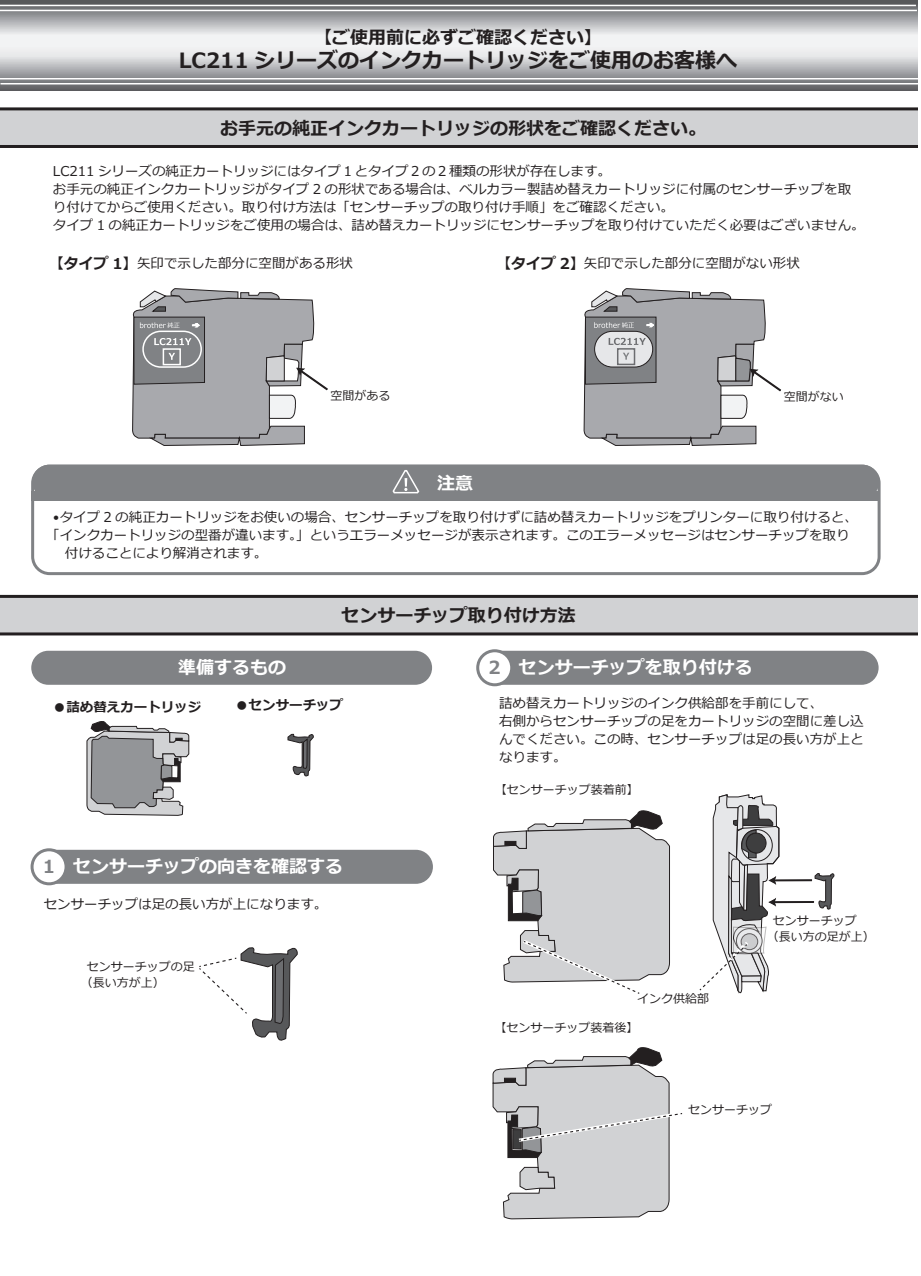
<style>
.page{position:relative;width:921px;height:1276px;background:#fff}
.page>*{position:absolute;margin:0;border:0;box-sizing:border-box;transform-origin:0 0}
.t1{font:700 21px "Meiryo";color:#231f20}
.t2{font:700 18px "Meiryo";color:#231f20}
.t3{font:700 18px "Meiryo";color:#fff}
.t4{font:13.5px/18px "Meiryo";color:#231f20}
.t5{font:700 13.5px "Meiryo";color:#231f20}
.t6{font:12px/16.5px "Meiryo";color:#231f20}
.s1{font-weight:700;font-size:15px}
.s2{color:#808285}
</style>
<div class="page">
<svg style="left:0;top:0;width:917px;height:90px"></svg>
<hr style="left:1px;top:83px;width:919px;height:1px;background:#fff">
<hr style="left:0;top:78px;width:919px;height:1px;background:#fff">
<hr style="left:0;top:10px;width:917px;height:1px;background:#fff">
<hr style="left:0;top:5px;width:916px;height:1px;background:#fff">
<svg style="left:0;top:107px;width:917px;height:41px;background:#b7b8b9"></svg>
<svg style="left:0;top:594px;width:917px;height:41px;background:#bababc"></svg>
<div style="left:31px;top:650px;width:401px;height:34px;background:#808285;border-radius:17px"></div>
<div style="left:32px;top:849px;width:401px;height:34px;background:#808285;border-radius:17px"></div>
<div style="left:32px;top:849px;width:34px;height:34px;background:#fff;border-radius:50%"></div>
<div style="left:31px;top:848px;width:37px;height:37px;border:3px solid #808285;border-radius:50%"></div>
<svg style="left:132px;top:288px;width:196px;height:158px"></svg>
<svg style="left:583px;top:288px;width:198px;height:158px"></svg>
<svg style="left:287px;top:733px;width:27px;height:44px"></svg>
<svg style="left:87px;top:721px;width:102px;height:95px;background:#a7a7a9"></svg>
<svg style="left:199px;top:947px;width:99px;height:94px"></svg>
<div style="left:31px;top:464px;width:849px;height:111px;border:3px solid #808285;border-radius:17px"></div>
<div style="left:31px;top:491px;width:849px;height:9px;background:#808285"></div>
<div style="left:32px;top:464px;width:847px;height:30px;background:#808285"></div>
<div style="left:478px;top:650px;width:400px;height:34px;background:#808285;border-radius:17px"></div>
<div style="left:478px;top:650px;width:34px;height:34px;background:#fff;border-radius:50%"></div>
<div style="left:476px;top:649px;width:37px;height:37px;border:3px solid #808285;border-radius:50%"></div>
<svg style="left:814px;top:873px;width:20px;height:36px"></svg>
<hr style="left:774px;top:879px;width:38px;height:2px;background:#231f20">
<hr style="left:774px;top:900px;width:40px;height:2px;background:#231f20">
<svg style="left:493px;top:1047px;width:190px;height:171px"></svg>
<svg style="left:699px;top:794px;width:80px;height:200px"></svg>
<svg style="left:493px;top:810px;width:177px;height:184px"></svg>
<h2 class="t2" style="left:314px;top:25px;width:289px">【ご使用前に必ずご確認ください】</h2>
<h1 class="t1" style="left:179px;top:45px;width:559px">LC211 シリーズのインクカートリッジをご使用のお客様へ</h1>
<h2 class="t2" style="left:220px;top:115px;width:487px">お手元の純正インクカートリッジの形状をご確認ください。</h2>
<p class="t4" style="left:53px;top:163px;width:813px">LC211 シリーズの純正カートリッジにはタイプ１とタイプ２の２種類の形状が存在します。<br>お手元の純正インクカートリッジがタイプ 2 の形状である場合は、ベルカラー製詰め替えカートリッジに付属のセンサーチップを取り付けてからご使用ください。取り付け方法は「センサーチップの取り付け手順」をご確認ください。<br>タイプ 1 の純正カートリッジをご使用の場合は、詰め替えカートリッジにセンサーチップを取り付けていただく必要はございません。</p>
<p class="t4" style="left:49px;top:255px;width:306px"><span class="s1">【タイプ 1】</span>矢印で示した部分に空間がある形状</p>
<p class="t4" style="left:496px;top:255px;width:305px"><span class="s1">【タイプ 2】</span>矢印で示した部分に空間がない形状</p>
<p class="t6" style="left:330px;top:387px;width:61px">空間がある</p>
<p class="t6" style="left:784px;top:388px;width:61px">空間がない</p>
<h2 class="t3" style="left:419px;top:470px;width:55px">　注意</h2>
<p class="t4" style="left:53px;top:509px;width:806px"><sup>●</sup>タイプ 2 の純正カートリッジをお使いの場合、センサーチップを取り付けずに詰め替えカートリッジをプリンターに取り付けると、</p>
<p class="t4" style="left:46px;top:527px;width:805px">「インクカートリッジの型番が違います。」というエラーメッセージが表示されます。このエラーメッセージはセンサーチップを取り</p>
<p class="t4" style="left:65px;top:545px;width:204px">付けることにより解消されます。</p>
<h2 class="t2" style="left:342px;top:603px;width:235px">センサーチップ取り付け方法</h2>
<h2 class="t3" style="left:178px;top:654px;width:110px">準備するもの</h2>
<p class="t5" style="left:53px;top:698px;width:150px">●詰め替えカートリッジ</p>
<p class="t5" style="left:235px;top:696px;width:109px">●センサーチップ</p>
<h2 class="t3" style="left:43px;top:853px;width:302px"><span class="s2">1</span> センサーチップの向きを確認する</h2>
<p class="t4" style="left:44px;top:895px;width:285px">センサーチップは足の長い方が上になります。</p>
<p class="t6" style="left:81px;top:958px;width:116px;text-indent:6px">センサーチップの足（長い方が上）</p>
<h2 class="t3" style="left:489px;top:654px;width:266px"><span class="s2">2</span> センサーチップを取り付ける</h2>
<p class="t4" style="left:499px;top:695px;width:366px">詰め替えカートリッジのインク供給部を手前にして、<br>右側からセンサーチップの足をカートリッジの空間に差し込んでください。この時、センサーチップは足の長い方が上となります。</p>
<p class="t6" style="left:495px;top:782px;width:145px">【センサーチップ装着前】</p>
<p class="t6" style="left:637px;top:991px;width:73px">インク供給部</p>
<p class="t6" style="left:494px;top:1019px;width:145px">【センサーチップ装着後】</p>
<p class="t6" style="left:767px;top:912px;width:109px;text-indent:6px">センサーチップ<br>（長い方の足が上）</p>
<p class="t6" style="left:688px;top:1101px;width:85px">センサーチップ</p>
</div>
